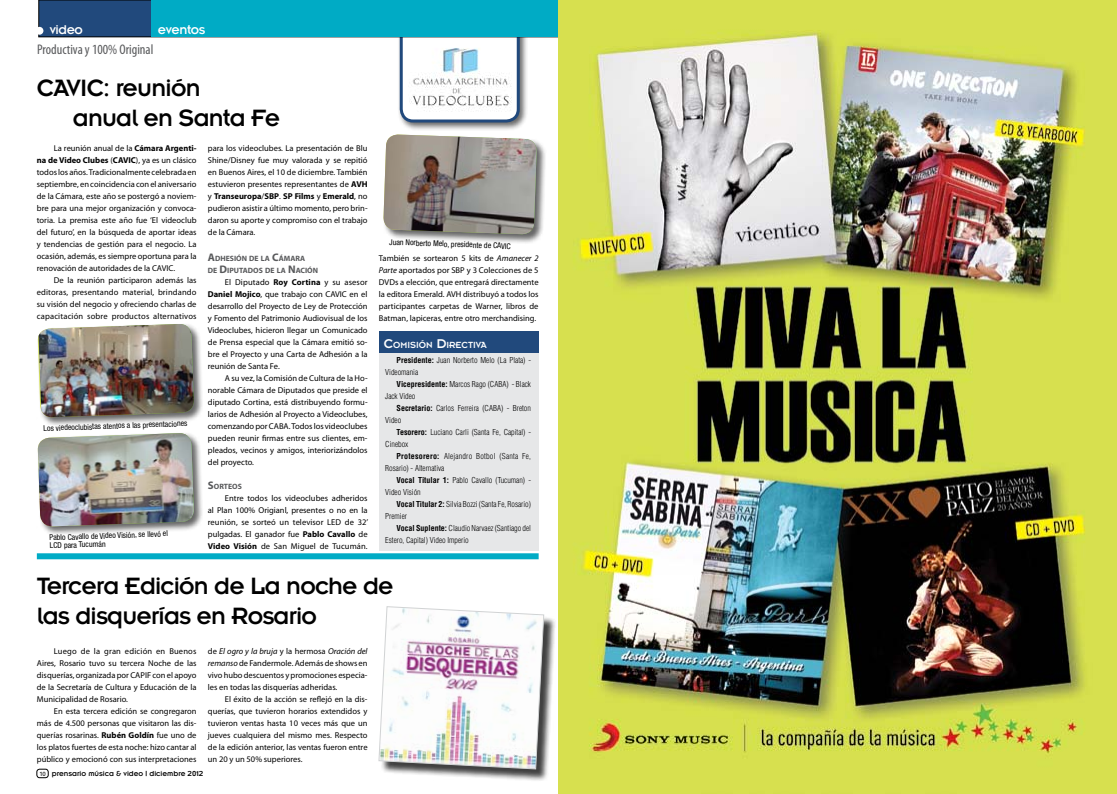
<style>
.page{position:relative;width:1117px;height:794px;background:#fff}
.page>*{position:absolute;margin:0;border:0;box-sizing:border-box;transform-origin:0 0}
.t1{font:26px/30px "Insignia";letter-spacing:-.03em;color:#000}
.t2{font:condensed 14px "Myriad Pro";color:#58595b}
.t3{font:14px "Insignia";letter-spacing:-.03em;color:#fff}
.t4{font:9.8px "Insignia";color:#fff}
.t5{font:8.5px/12px "Myriad Pro";color:#000;text-align:justify}
.t6{font:300 condensed 8px/12px "Helvetica";color:#000}
.t7{font:condensed 8px/8px "Helvetica Neue";color:#000}
.t8{font:300 condensed 8px/12px "Helvetica";letter-spacing:.025em;color:#000}
.t9{font:8px "Insignia";color:#000}
.t10{font:700 7.7px/12px "Myriad Pro";color:#58595b}
.t11{font:6px "Univers";color:#000}
.s1{font-weight:700}
.s2{font-size:11px}
.s3{font-style:italic}
.s4{font-size:14px}
</style>
<div class="page">
<div style="left:37px;top:769px;width:11px;height:9px;border:1px solid #000;border-radius:3px"></div>
<div style="left:397px;top:14px;width:131px;height:117px;background:#000;opacity:.6"></div>
<img style="left:401px;top:37px;width:117px;height:84px">
<div style="left:400px;top:16px;width:120px;height:106px;border:3px solid #21497c;border-radius:12px"></div>
<div style="left:382px;top:133px;width:164px;height:111px;background:#000;opacity:.6"></div>
<img style="left:383px;top:135px;width:154px;height:100px">
<div style="left:36px;top:322px;width:167px;height:104px;background:#000;opacity:.6"></div>
<img style="left:39px;top:324px;width:155px;height:93px">
<div style="left:36px;top:432px;width:167px;height:104px;background:#000;opacity:.6"></div>
<img style="left:37px;top:433px;width:157px;height:94px">
<div style="left:39px;top:0;width:519px;height:37px;background:#21497c"></div>
<div style="left:38px;top:0;width:521px;height:37px;border:1px solid #000"></div>
<div style="left:36px;top:27px;width:7px;height:8px;background:#fff;border-radius:50%"></div>
<div style="left:37px;top:553px;width:502px;height:6px;background:#00abc5"></div>
<div style="left:151px;top:0;width:520px;height:37px;background:#00abc5"></div>
<div style="left:379px;top:341px;width:160px;height:209px;background:#e6e7e8"></div>
<div style="left:379px;top:331px;width:160px;height:21px;background:#21497c"></div>
<div style="left:380px;top:608px;width:176px;height:173px;background:#000;opacity:.75"></div>
<img style="left:378px;top:606px;width:166px;height:163px">
<img style="left:558px;top:0;width:559px;height:794px">
<h2 class="t3" style="left:50px;top:23px;width:35px">video</h2>
<h2 class="t3" style="left:158px;top:23px;width:49px">eventos</h2>
<h2 class="t2" style="left:37px;top:41px;width:118px">Productiva y 100% Original</h2>
<h1 class="t1" style="left:73px;top:73px;width:209px;text-indent:-36px">CAVIC: reunión<br>anual en Santa Fe</h1>
<p class="t5" style="left:37px;top:142px;width:161px;text-indent:17px">La reunión anual de la <span class="s1">Cámara Argenti&shy;na de Video Clubes</span> (<span class="s1">CAVIC</span>), ya es un clásico todos los años. Tradicionalmente celebrada en septiembre, en coincidencia con el aniversario de la Cámara, este año se postergó a noviem&shy;bre para una mejor organización y convoca&shy;toria. La premisa este año fue ‘El videoclub del futuro’, en la búsqueda de aportar ideas y tendencias de gestión para el negocio. La ocasión, además, es siempre oportuna para la renovación de autoridades de la CAVIC.</p>
<p class="t5" style="left:37px;top:274px;width:161px;text-indent:17px">De la reunión participaron además las editoras, presentando material, brindando su visión del negocio y ofreciendo charlas de capacitación sobre productos alternativos</p>
<p class="t5" style="left:208px;top:142px;width:161px">para los videoclubes. La presentación de Blu Shine/Disney fue muy valorada y se repitió en Buenos Aires, el 10 de diciembre. También estuvieron presentes representantes de <span class="s1">AVH </span>y <span class="s1">Transeuropa</span>/<span class="s1">SBP</span>. <span class="s1">SP Films</span> y <span class="s1">Emerald</span>, no pudieron asistir a último momento, pero brin&shy;daron su aporte y compromiso con el trabajo de la Cámara.</p>
<p class="t10" style="left:208px;top:252px;width:112px"><span class="s2">A</span>DHESIÓN DE LA <span class="s2">C</span>ÁMARA<br>DE <span class="s2">D</span>IPUTADOS DE LA <span class="s2">N</span>ACIÓN</p>
<p class="t5" style="left:208px;top:276px;width:161px;text-indent:17px">El Diputado <span class="s1">Roy Cortina</span> y su asesor <span class="s1">Daniel Mojico</span>, que trabajo con CAVIC en el desarrollo del Proyecto de Ley de Protección y Fomento del Patrimonio Audiovisual de los Videoclubes, hicieron llegar un Comunicado de Prensa especial que la Cámara emitió so&shy;bre el Proyecto y una Carta de Adhesión a la reunión de Santa Fe.</p>
<p class="t5" style="left:208px;top:372px;width:161px;text-indent:17px">A su vez, la Comisión de Cultura de la Ho&shy;norable Cámara de Diputados que preside el diputado Cortina, está distribuyendo formu&shy;larios de Adhesión al Proyecto a Videoclubes, comenzando por CABA. Todos los videoclubes pueden reunir firmas entre sus clientes, em&shy;pleados, vecinos y amigos, interiorizándolos del proyecto.</p>
<p class="t10" style="left:208px;top:480px;width:36px"><span class="s2">S</span>ORTEOS</p>
<p class="t5" style="left:208px;top:492px;width:162px;text-indent:17px">Entre todos los videoclubes adheridos al Plan 100% Origianl, presentes o no en la reunión, se sorteó un televisor LED de 32’ pulgadas. El ganador fue <span class="s1">Pablo Cavallo</span> de <span class="s1">Video Visión</span> de San Miguel de Tucumán.</p>
<p class="t7" style="left:43px;top:424px;width:145px;rotate:-2deg">Los viedeoclubistas atentos a las presentaciones</p>
<p class="t7" style="left:49px;top:533px;width:120px;rotate:-2deg">Pablo Cavallo de Video Visión, se llevó el<br>LCD para Tucumán</p>
<p class="t7" style="left:389px;top:238px;width:123px;rotate:2deg">Juan Norberto Melo, presidente de CAVIC</p>
<p class="t5" style="left:379px;top:252px;width:161px">También se sortearon 5 kits de <span class="s3">Amanecer 2<br>Parte</span> aportados por SBP y 3 Colecciones de 5<br>DVDs a elección, que entregará directamente la editora Emerald. AVH distribuyó a todos los participantes carpetas de Warner, libros de Batman, lapiceras, entre otro merchandising.</p>
<p class="t4" style="left:384px;top:339px;width:104px"><span class="s4">C</span>OMISIÓN <span class="s4">D</span>IRECTIVA</p>
<p class="t6" style="left:385px;top:354px;width:147px;text-indent:11px"><span class="s1">Presidente:</span> Juan Norberto Melo (La Plata) -<br>Videomania</p>
<p class="t6" style="left:385px;top:378px;width:147px;text-indent:11px"><span class="s1">Vicepresidente:</span> Marcos Rago (CABA) - Black<br>Jack Video</p>
<p class="t6" style="left:385px;top:402px;width:147px;text-indent:11px"><span class="s1">Secretario:</span> Carlos Ferreira (CABA) - Breton<br>Video</p>
<p class="t6" style="left:385px;top:426px;width:147px;text-indent:11px"><span class="s1">Tesorero:</span> Luciano Carli (Santa Fe, Capital) -<br>Cinebox</p>
<p class="t8" style="left:385px;top:450px;width:147px;text-indent:11px"><span class="s1">Protesorero:</span> Alejandro Botbol (Santa Fe,<br>Rosario) - Alternativa</p>
<p class="t6" style="left:385px;top:474px;width:147px;text-indent:11px"><span class="s1">Vocal Titular 1:</span> Pablo Cavallo (Tucuman) -<br>Video Visión</p>
<p class="t6" style="left:385px;top:498px;width:147px;text-indent:11px"><span class="s1">Vocal Titular 2:</span> Silvia Bozzi (Santa Fe, Rosario)<br>Premier</p>
<p class="t6" style="left:385px;top:522px;width:147px;text-indent:11px"><span class="s1">Vocal Suplente:</span> Claudio Narvaez (Santiago del<br>Estero, Capital) Video Imperio</p>
<h1 class="t1" style="left:37px;top:570px;width:358px">Tercera Edición de La noche de las disquerías en Rosario</h1>
<p class="t5" style="left:37px;top:644px;width:161px;text-indent:17px">Luego de la gran edición en Buenos Aires, Rosario tuvo su tercera Noche de las disquerías, organizada por CAPIF con el apoyo de la Secretaría de Cultura y Educación de la Municipalidad de Rosario.</p>
<p class="t5" style="left:37px;top:704px;width:161px;text-indent:17px">En esta tercera edición se congregaron más de 4.500 personas que visitaron las dis&shy;querías rosarinas. <span class="s1">Rubén Goldín</span> fue uno de los platos fuertes de esta noche: hizo cantar al público y emocionó con sus interpretaciones</p>
<p class="t5" style="left:208px;top:644px;width:161px">de <span class="s3">El ogro y la bruja</span> y la hermosa <span class="s3">Oración del remanso</span> de Fandermole. Además de shows en vivo hubo descuentos y promociones especia&shy;les en todas las disquerías adheridas.</p>
<p class="t5" style="left:208px;top:693px;width:161px;text-indent:17px">El éxito de la acción se reflejó en la dis&shy;querías, que tuvieron horarios extendidos y tuvieron ventas hasta 10 veces más que un jueves cualquiera del mismo mes. Respecto de la edición anterior, las ventas fueron entre un 20 y un 50% superiores.</p>
<p class="t9" style="left:52px;top:769px;width:153px">prensario música &amp; video | diciembre 2012</p>
<p class="t11" style="left:39px;top:770px;width:8px">10</p>
</div>
